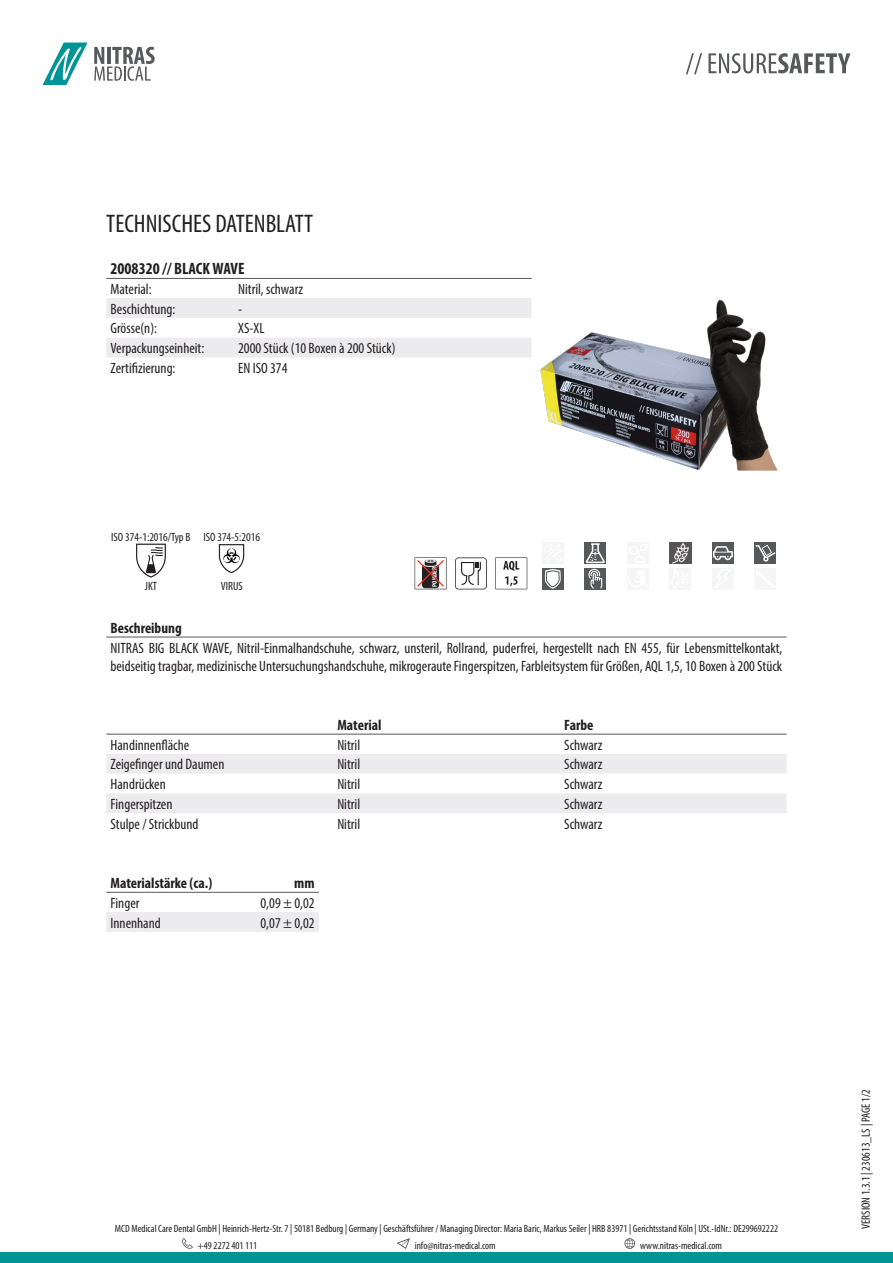
<style>
.page{position:relative;width:893px;height:1263px;background:#fff}
.page>*{position:absolute;margin:0;border:0;box-sizing:border-box;transform-origin:0 0}
.t1{font:condensed 25.5px "Myriad Pro";color:#231f20}
.t2{font:700 condensed 16.5px "Myriad Pro";color:#231f20}
.t3{font:condensed 15px/18px "Myriad Pro";color:#231f20}
.t4{font:700 condensed 15px "Myriad Pro";color:#231f20}
.t5{font:condensed 12px "Myriad Pro";color:#231f20}
.t6{font:condensed 10.5px "Myriad Pro";color:#231f20}
.t7{font:700 condensed 6.75px "Myriad Pro";color:#fff}
</style>
<div class="page">
<div style="left:0;top:1252px;width:893px;height:11px;background:#009497"></div>
<svg style="left:182px;top:1238px;width:11px;height:11px"></svg>
<svg style="left:397px;top:1238px;width:13px;height:11px"></svg>
<svg style="left:624px;top:1238px;width:11px;height:11px"></svg>
<svg style="left:43px;top:43px;width:45px;height:42px"></svg>
<svg style="left:94px;top:47px;width:61px;height:34px"></svg>
<svg style="left:686px;top:53px;width:16px;height:21px"></svg>
<svg style="left:708px;top:53px;width:142px;height:20px"></svg>
<svg style="left:106px;top:298px;width:425px;height:59px"></svg>
<hr style="left:106px;top:278px;width:128px;height:1px;background:#57585a">
<hr style="left:234px;top:278px;width:297px;height:1px;background:#57585a">
<img style="left:531px;top:278px;width:247px;height:193px">
<svg style="left:136px;top:544px;width:30px;height:34px"></svg>
<img style="left:218px;top:544px;width:27px;height:29px">
<svg style="left:415px;top:557px;width:31px;height:32px"></svg>
<svg style="left:455px;top:557px;width:32px;height:32px"></svg>
<svg style="left:495px;top:557px;width:32px;height:32px"></svg>
<div style="left:542px;top:542px;width:21px;height:22px;background:#f6f6f6"></div>
<svg style="left:585px;top:542px;width:21px;height:22px"></svg>
<svg style="left:585px;top:543px;width:20px;height:20px"></svg>
<div style="left:627px;top:542px;width:21px;height:22px;background:#f5f5f5"></div>
<img style="left:670px;top:542px;width:21px;height:22px">
<div style="left:712px;top:542px;width:21px;height:22px;background:#57585a"></div>
<svg style="left:713px;top:546px;width:20px;height:14px"></svg>
<div style="left:755px;top:542px;width:21px;height:22px;background:#57585a"></div>
<svg style="left:755px;top:545px;width:20px;height:17px"></svg>
<div style="left:542px;top:568px;width:21px;height:21px;background:#57585a"></div>
<svg style="left:544px;top:569px;width:17px;height:20px"></svg>
<div style="left:585px;top:568px;width:21px;height:21px;background:#57585a"></div>
<svg style="left:588px;top:569px;width:14px;height:20px"></svg>
<div style="left:627px;top:568px;width:21px;height:21px;background:#f7f7f7"></div>
<div style="left:670px;top:568px;width:21px;height:21px;background:#f6f6f7"></div>
<div style="left:712px;top:568px;width:21px;height:21px;background:#f5f5f5"></div>
<div style="left:755px;top:568px;width:21px;height:21px;background:#f5f5f5"></div>
<hr style="left:106px;top:637px;width:681px;height:1px;background:#57585a">
<svg style="left:106px;top:754px;width:681px;height:59px"></svg>
<hr style="left:106px;top:734px;width:227px;height:1px;background:#57585a">
<hr style="left:333px;top:734px;width:227px;height:1px;background:#57585a">
<hr style="left:560px;top:734px;width:227px;height:1px;background:#57585a">
<div style="left:106px;top:912px;width:213px;height:20px;background:#ececee"></div>
<hr style="left:106px;top:892px;width:128px;height:1px;background:#57585a">
<hr style="left:234px;top:892px;width:85px;height:1px;background:#57585a">
<p class="t1" style="left:106px;top:208px;width:208px">TECHNISCHES DATENBLATT</p>
<p class="t2" style="left:111px;top:258px;width:135px">2008320 // BLACK WAVE</p>
<p class="t3" style="left:111px;top:280px;width:43px">Material:</p>
<p class="t3" style="left:238px;top:280px;width:67px">Nitril, schwarz</p>
<p class="t3" style="left:111px;top:300px;width:66px">Beschichtung:</p>
<p class="t3" style="left:238px;top:300px;width:6px">-</p>
<p class="t3" style="left:111px;top:319px;width:48px">Grösse(n):</p>
<p class="t3" style="left:238px;top:319px;width:28px">XS-XL</p>
<p class="t3" style="left:111px;top:339px;width:95px">Verpackungseinheit:</p>
<p class="t3" style="left:238px;top:339px;width:159px">2000 Stück (10 Boxen à 200 Stück)</p>
<p class="t3" style="left:111px;top:359px;width:67px">Zertifizierung:</p>
<p class="t3" style="left:238px;top:359px;width:51px">EN ISO 374</p>
<p class="t5" style="left:111px;top:529px;width:81px">ISO 374-1:2016/Typ B</p>
<p class="t5" style="left:203px;top:529px;width:58px">ISO 374-5:2016</p>
<p class="t5" style="left:145px;top:578px;width:14px">JKT</p>
<p class="t5" style="left:221px;top:578px;width:24px">VIRUS</p>
<p class="t7" style="left:430px;top:587px;width:21px;rotate:-90deg">POWDER</p>
<p class="t4" style="left:111px;top:618px;width:73px">Beschreibung</p>
<p class="t3" style="left:111px;top:638px;width:673px">NITRAS BIG BLACK WAVE, Nitril-Einmalhandschuhe, schwarz, unsteril, Rollrand, puderfrei, hergestellt nach EN 455, für Lebensmittelkontakt, beidseitig tragbar, medizinische Untersuchungshandschuhe, mikrogeraute Fingerspitzen, Farbleitsystem für Größen, AQL 1,5, 10 Boxen à 200 Stück</p>
<p class="t4" style="left:337px;top:715px;width:46px">Material</p>
<p class="t4" style="left:564px;top:715px;width:31px">Farbe</p>
<p class="t3" style="left:111px;top:735px;width:80px">Handinnenfläche</p>
<p class="t3" style="left:337px;top:735px;width:24px">Nitril</p>
<p class="t3" style="left:564px;top:735px;width:40px">Schwarz</p>
<p class="t3" style="left:111px;top:755px;width:115px">Zeigefinger und Daumen</p>
<p class="t3" style="left:337px;top:755px;width:24px">Nitril</p>
<p class="t3" style="left:564px;top:755px;width:40px">Schwarz</p>
<p class="t3" style="left:111px;top:775px;width:57px">Handrücken</p>
<p class="t3" style="left:337px;top:775px;width:24px">Nitril</p>
<p class="t3" style="left:564px;top:775px;width:40px">Schwarz</p>
<p class="t3" style="left:111px;top:795px;width:63px">Fingerspitzen</p>
<p class="t3" style="left:337px;top:795px;width:24px">Nitril</p>
<p class="t3" style="left:564px;top:795px;width:40px">Schwarz</p>
<p class="t3" style="left:111px;top:814px;width:89px">Stulpe / Strickbund</p>
<p class="t3" style="left:337px;top:814px;width:24px">Nitril</p>
<p class="t3" style="left:564px;top:814px;width:40px">Schwarz</p>
<p class="t4" style="left:111px;top:874px;width:103px">Materialstärke (ca.)</p>
<p class="t4" style="left:294px;top:874px;width:22px">mm</p>
<p class="t3" style="left:111px;top:894px;width:30px">Finger</p>
<p class="t3" style="left:261px;top:894px;width:56px">0,09 ± 0,02</p>
<p class="t3" style="left:111px;top:913px;width:52px">Innenhand</p>
<p class="t3" style="left:261px;top:913px;width:56px">0,07 ± 0,02</p>
<p class="t6" style="left:115px;top:1222px;width:665px">MCD Medical Care Dental GmbH | Heinrich-Hertz-Str. 7 | 50181 Bedburg | Germany | Geschäftsführer / Managing Director: Maria Baric, Markus Seiler | HRB 83971 | Gerichtsstand Köln | USt.-IdNr.: DE299692222</p>
<p class="t6" style="left:198px;top:1239px;width:61px">+49 2272 401 111</p>
<p class="t6" style="left:415px;top:1239px;width:82px">info@nitras-medical.com</p>
<p class="t6" style="left:640px;top:1239px;width:84px">www.nitras-medical.com</p>
<p class="t5" style="left:859px;top:1229px;width:141px;rotate:-90deg">VERSION 1.3.1 | 230613_LS | PAGE 1/2</p>
</div>
